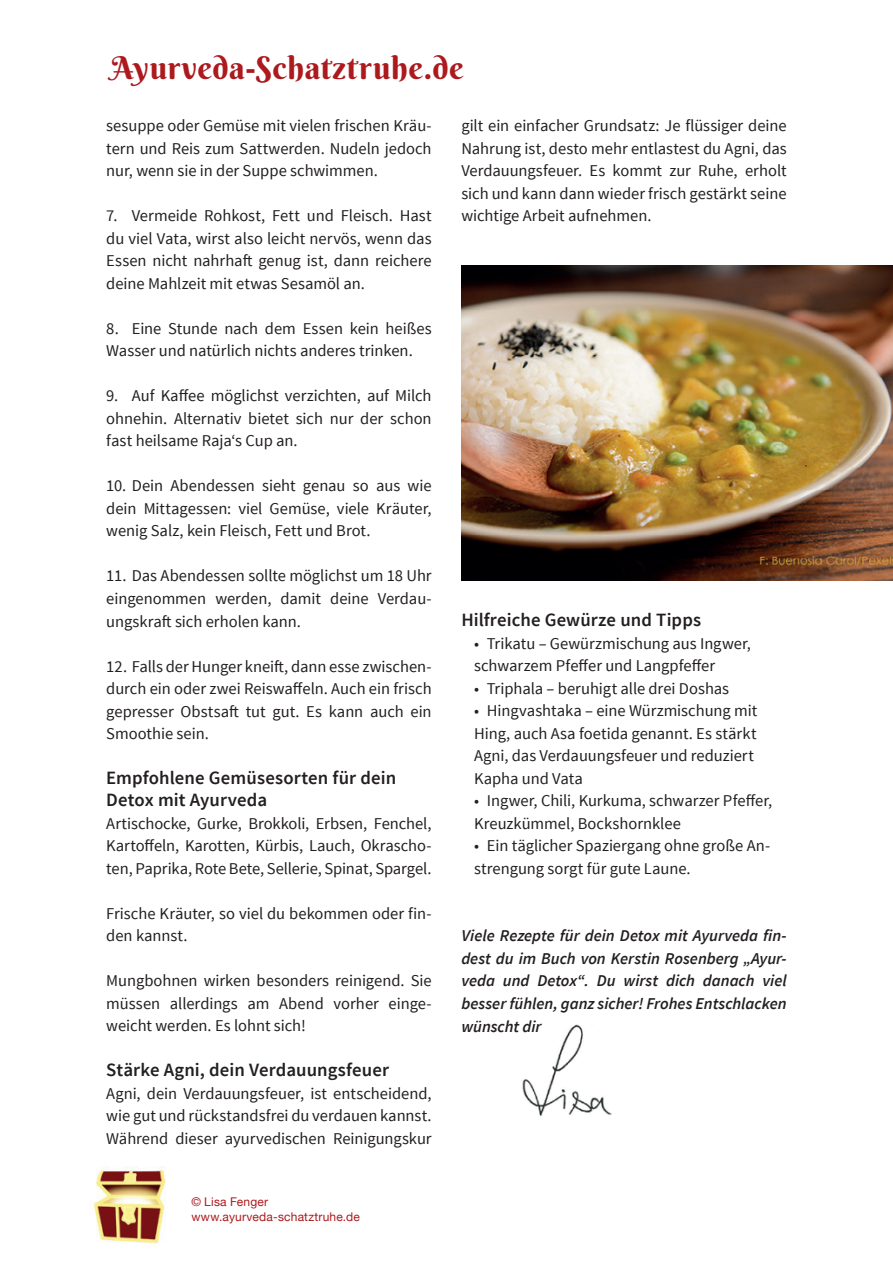
<style>
.page{position:relative;width:893px;height:1263px;background:#fff}
.page>*{position:absolute;margin:0;border:0;box-sizing:border-box;transform-origin:0 0}
.t1{font:31.5px "Berkshire Swash";letter-spacing:.015em;color:#ac1a1e}
.t2{font:600 18.75px/22.5px "Source Sans Pro";letter-spacing:.005em;color:#231f20}
.t3{font:16.5px/22.5px "Source Sans Pro";color:#231f20;text-align:justify}
.t4{font:italic 600 16.5px/22.5px "Source Sans Pro";color:#231f20;text-align:justify}
.t5{font:12px/14.4px "Helvetica Neue";letter-spacing:.015em;color:#ac1a1e}
</style>
<div class="page">
<img style="left:522px;top:1024px;width:90px;height:92px">
<img style="left:461px;top:266px;width:432px;height:315px">
<img style="left:93px;top:1167px;width:73px;height:77px">
<h1 class="t1" style="left:111px;top:48px;width:355px">Ayurveda-Schatztruhe.de</h1>
<p class="t3" style="left:106px;top:115px;width:327px">sesuppe oder Gemüse mit vielen frischen Kräu&shy;tern und Reis zum Sattwerden. Nudeln jedoch nur, wenn sie in der Suppe schwimmen.</p>
<p class="t3" style="left:106px;top:205px;width:327px">7. Vermeide Rohkost, Fett und Fleisch. Hast du viel Vata, wirst also leicht nervös, wenn das Essen nicht nahrhaft genug ist, dann reichere deine Mahlzeit mit etwas Sesamöl an.</p>
<p class="t3" style="left:106px;top:317px;width:327px">8. Eine Stunde nach dem Essen kein heißes<br>Wasser und natürlich nichts anderes trinken.</p>
<p class="t3" style="left:106px;top:385px;width:327px">9. Auf Kaffee möglichst verzichten, auf Milch ohnehin. Alternativ bietet sich nur der schon fast heilsame Raja‘s Cup an.</p>
<p class="t3" style="left:106px;top:475px;width:327px">10. Dein Abendessen sieht genau so aus wie dein Mittagessen: viel Gemüse, viele Kräuter, wenig Salz, kein Fleisch, Fett und Brot.</p>
<p class="t3" style="left:106px;top:565px;width:327px">11. Das Abendessen sollte möglichst um 18 Uhr eingenommen werden, damit deine Verdau&shy;ungskraft sich erholen kann.</p>
<p class="t3" style="left:106px;top:655px;width:327px">12. Falls der Hunger kneift, dann esse zwischen&shy;durch ein oder zwei Reiswaffeln. Auch ein frisch gepresser Obstsaft tut gut. Es kann auch ein Smoothie sein.</p>
<p class="t2" style="left:106px;top:767px;width:291px">Empfohlene Gemüsesorten für dein<br>Detox mit Ayurveda</p>
<p class="t3" style="left:106px;top:812px;width:327px">Artischocke, Gurke, Brokkoli, Erbsen, Fenchel, Kartoffeln, Karotten, Kürbis, Lauch, Okrascho&shy;ten, Paprika, Rote Bete, Sellerie, Spinat, Spargel.</p>
<p class="t3" style="left:106px;top:902px;width:327px">Frische Kräuter, so viel du bekommen oder fin&shy;den kannst.</p>
<p class="t3" style="left:106px;top:970px;width:327px">Mungbohnen wirken besonders reinigend. Sie müssen allerdings am Abend vorher einge&shy;weicht werden. Es lohnt sich!</p>
<p class="t2" style="left:106px;top:1059px;width:284px">Stärke Agni, dein Verdauungsfeuer</p>
<p class="t3" style="left:106px;top:1082px;width:327px">Agni, dein Verdauungsfeuer, ist entscheidend, wie gut und rückstandsfrei du verdauen kannst.<br>Während dieser ayurvedischen Reinigungskur</p>
<p class="t5" style="left:191px;top:1195px;width:170px">© Lisa Fenger www.ayurveda-schatztruhe.de</p>
<p class="t3" style="left:461px;top:115px;width:327px">gilt ein einfacher Grundsatz: Je flüssiger deine Nahrung ist, desto mehr entlastest du Agni, das Verdauungsfeuer. Es kommt zur Ruhe, erholt sich und kann dann wieder frisch gestärkt seine wichtige Arbeit aufnehmen.</p>
<p class="t2" style="left:461px;top:609px;width:241px">Hilfreiche Gewürze und Tipps</p>
<p class="t3" style="left:474px;top:632px;width:278px">• Trikatu – Gewürzmischung aus Ingwer, schwarzem Pfeffer und Langpfeffer</p>
<p class="t3" style="left:474px;top:677px;width:257px">• Triphala – beruhigt alle drei Doshas</p>
<p class="t3" style="left:474px;top:700px;width:285px;text-align:left">• Hingvashtaka – eine Würzmischung mit Hing, auch Asa foetida genannt. Es stärkt Agni, das Verdauungsfeuer und reduziert Kapha und Vata</p>
<p class="t3" style="left:474px;top:790px;width:300px">• Ingwer, Chili, Kurkuma, schwarzer Pfeffer,<br>Kreuzkümmel, Bockshornklee</p>
<p class="t3" style="left:474px;top:835px;width:298px">• Ein täglicher Spaziergang ohne große An&shy;strengung sorgt für gute Laune.</p>
<p class="t4" style="left:461px;top:925px;width:327px">Viele Rezepte für dein Detox mit Ayurveda fin&shy;dest du im Buch von Kerstin Rosenberg „Ayur&shy;veda und Detox“. Du wirst dich danach viel besser fühlen, ganz sicher! Frohes Entschlacken wünscht dir</p>
</div>
